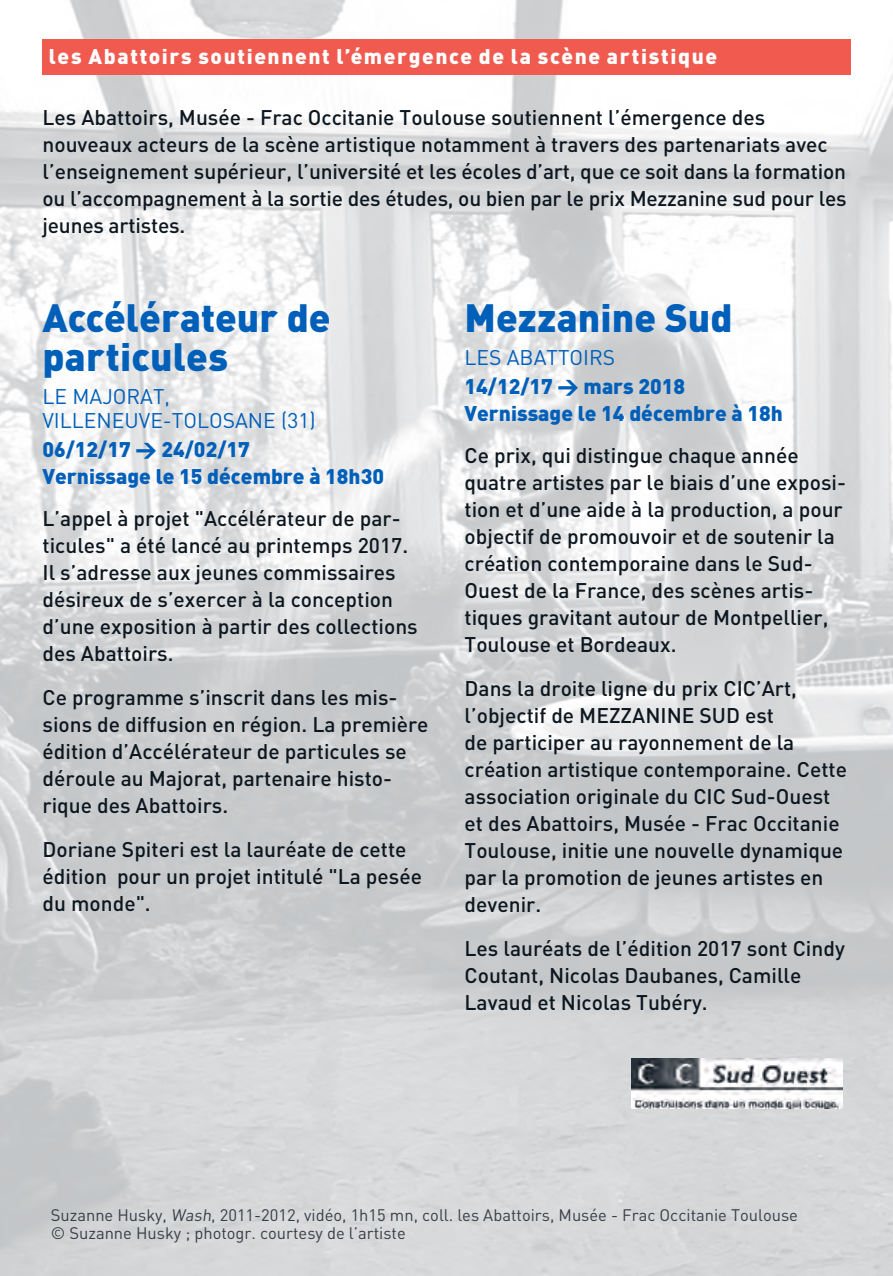
<style>
.page{position:relative;width:893px;height:1276px;background:#fff}
.page>*{position:absolute;margin:0;border:0;box-sizing:border-box;transform-origin:0 0}
.expo_en_région_Titre{font:900 39px/39px "DIN";color:#005fb9}
.expo_en_région_Texte{font:500 21px/27px "DIN";color:#0d1720}
.expo_en_région_Dates{font:900 21px/27px "DIN";color:#005fb9}
.t1{font:900 21px "DIN";letter-spacing:.075em;color:#fff}
.expo_en_région_Lieu{font:21px/24px "DIN";color:#005fb9}
.expo_Abatt_Légende{font:16.5px/18px "DIN";color:#373e46}
</style>
<div class="page">
<img style="left:0;top:0;width:893px;height:1276px">
<div style="left:43px;top:41px;width:808px;height:34px;background:#f05a4f"></div>
<div style="left:43px;top:40px;width:808px;height:34px;background:#f05a4f"></div>
<img style="left:631px;top:1059px;width:211px;height:49px">
<p class="t1" style="left:49px;top:42px;width:670px">les Abattoirs soutiennent l’émergence de la scène artistique</p>
<p class="expo_en_région_Texte" style="left:43px;top:103px;width:806px">Les Abattoirs, Musée - Frac Occitanie Toulouse soutiennent l’émergence des nouveaux acteurs de la scène artistique notamment à travers des partenariats avec l’enseignement supérieur, l’université et les écoles d’art, que ce soit dans la formation ou l’accompagnement à la sortie des études, ou bien par le prix Mezzanine sud pour les jeunes artistes.</p>
<p class="expo_en_région_Titre" style="left:43px;top:297px;width:290px">Accélérateur de particules</p>
<p class="expo_en_région_Lieu" style="left:43px;top:384px;width:275px">LE MAJORAT,<br>VILLENEUVE-TOLOSANE (31)</p>
<p class="expo_en_région_Dates" style="left:43px;top:435px;width:209px">06/12/17 &gt; 24/02/17</p>
<p class="expo_en_région_Dates" style="left:43px;top:462px;width:343px">Vernissage le 15 décembre à 18h30</p>
<p class="expo_en_région_Texte" style="left:43px;top:504px;width:377px">L’appel à projet "Accélérateur de par&shy;ticules" a été lancé au printemps 2017.<br>Il s’adresse aux jeunes commissaires désireux de s’exercer à la conception d’une exposition à partir des collections des Abattoirs.</p>
<p class="expo_en_région_Texte" style="left:43px;top:683px;width:388px">Ce programme s’inscrit dans les mis&shy;sions de diffusion en région. La première édition d’Accélérateur de particules se déroule au Majorat, partenaire histo&shy;rique des Abattoirs.</p>
<p class="expo_en_région_Texte" style="left:43px;top:835px;width:381px">Doriane Spiteri est la lauréate de cette édition pour un projet intitulé "La pesée du monde".</p>
<p class="expo_en_région_Titre" style="left:465px;top:297px;width:270px">Mezzanine Sud</p>
<p class="expo_en_région_Lieu" style="left:465px;top:345px;width:152px">LES ABATTOIRS</p>
<p class="expo_en_région_Dates" style="left:465px;top:372px;width:320px">14/12/17 &gt; mars 2018<br>Vernissage le 14 décembre à 18h</p>
<p class="expo_en_région_Texte" style="left:465px;top:441px;width:383px">Ce prix, qui distingue chaque année quatre artistes par le biais d’une exposi&shy;tion et d’une aide à la production, a pour objectif de promouvoir et de soutenir la création contemporaine dans le Sud-Ouest de la France, des scènes artis&shy;tiques gravitant autour de Montpellier, Toulouse et Bordeaux.</p>
<p class="expo_en_région_Texte" style="left:465px;top:674px;width:384px">Dans la droite ligne du prix CIC’Art, l’objectif de MEZZANINE SUD est<br>de participer au rayonnement de la création artistique contemporaine. Cette association originale du CIC Sud-Ouest et des Abattoirs, Musée - Frac Occitanie Toulouse, initie une nouvelle dynamique par la promotion de jeunes artistes en devenir.</p>
<p class="expo_en_région_Texte" style="left:465px;top:934px;width:382px">Les lauréats de l’édition 2017 sont Cindy<br>Coutant, Nicolas Daubanes, Camille<br>Lavaud et Nicolas Tubéry.</p>
<p class="expo_Abatt_Légende" style="left:51px;top:1205px;width:749px">Suzanne Husky, Wash, 2011-2012, vidéo, 1h15 mn, coll. les Abattoirs, Musée - Frac Occitanie Toulouse © Suzanne Husky ; photogr. courtesy de l’artiste</p>
</div>
